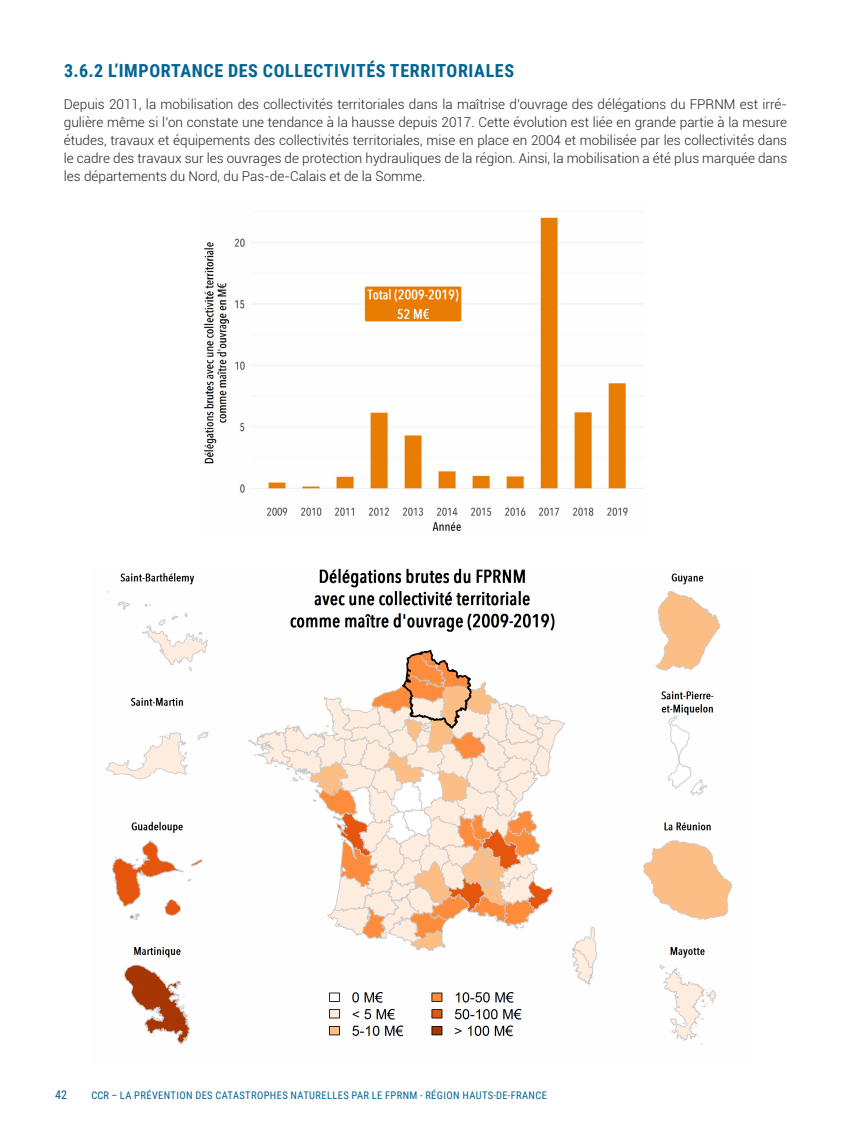
<style>
.page{position:relative;width:851px;height:1127px;background:#fff}
.page>*{position:absolute;margin:0;border:0;box-sizing:border-box;transform-origin:0 0}
.t1{font:700 18px "Roboto Condensed";letter-spacing:.035em;color:#006494}
.t2{font:300 13.5px/18px "Roboto";color:#231f20;text-align:justify}
.t3{font:12px "Roboto Condensed";color:#005987}
.t4{font:10.5px "Roboto Condensed";letter-spacing:.035em;color:#006494}
.s1{color:#005987}
</style>
<div class="page">
<img style="left:106px;top:568px;width:627px;height:477px">
<img style="left:204px;top:217px;width:439px;height:315px">
<p class="t1" style="left:64px;top:58px;width:451px">3.6.2 L’IMPORTANCE DES COLLECTIVITÉS TERRITORIALES</p>
<p class="t2" style="left:64px;top:94px;width:724px">Depuis 2011, la mobilisation des collectivités territoriales dans la maîtrise d’ouvrage des délégations du FPRNM est irré&shy;gulière même si l’on constate une tendance à la hausse depuis 2017. Cette évolution est liée en grande partie à la mesure études, travaux et équipements des collectivités territoriales, mise en place en 2004 et mobilisée par les collectivités dans le cadre des travaux sur les ouvrages de protection hydrauliques de la région. Ainsi, la mobilisation a été plus marquée dans les départements du Nord, du Pas-de-Calais et de la Somme.</p>
<p class="t3" style="left:55px;top:1086px;width:13px">42</p>
<p class="t4" style="left:91px;top:1088px;width:457px"><span class="s1">CCR –</span> LA PRÉVENTION DES CATASTROPHES NATURELLES PAR LE FPRNM - RÉGION HAUTS-DE-FRANCE</p>
</div>
